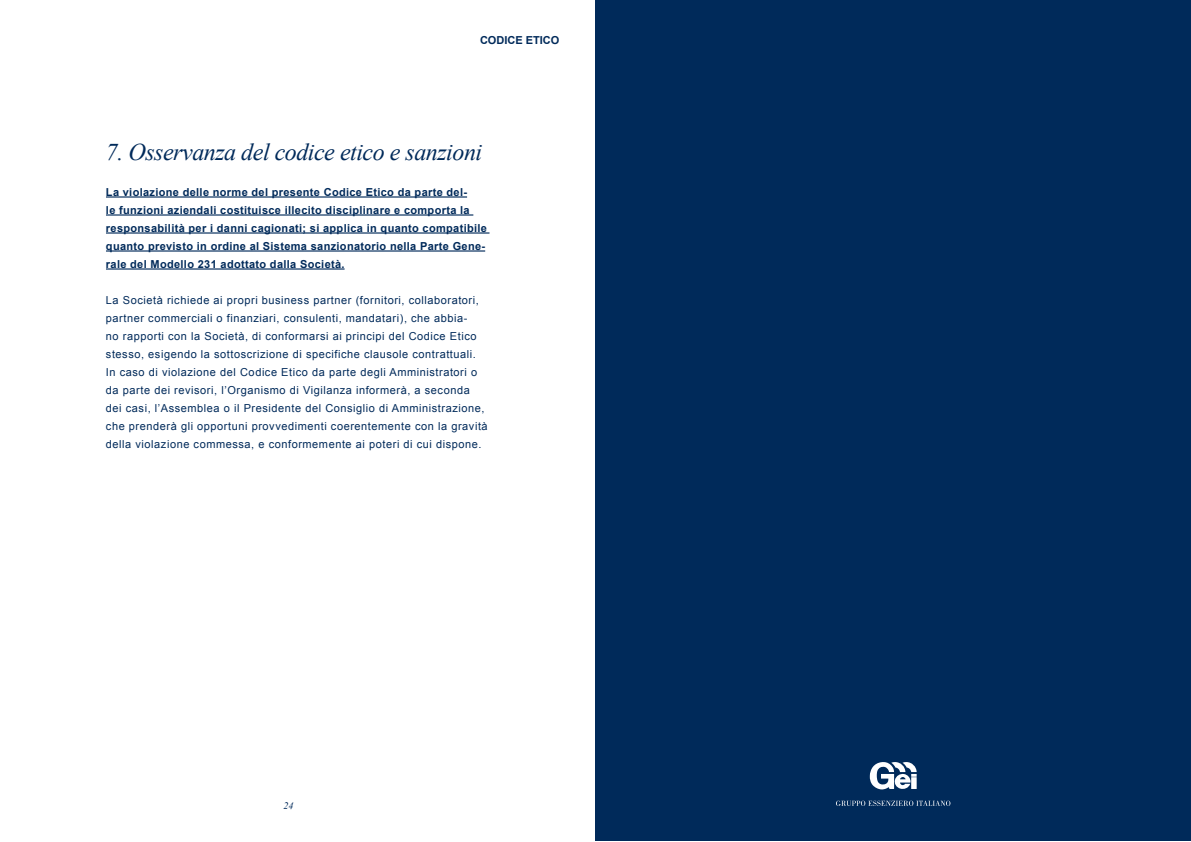
<style>
.page{position:relative;width:1191px;height:842px;background:#fff}
.page>*{position:absolute;margin:0;border:0;box-sizing:border-box;transform-origin:0 0}
.t1{font:italic 24px "Times New Roman";letter-spacing:-.02em;color:#002a5a}
.t2{font:11px/18px "Arial";letter-spacing:.05em;color:#002a5a}
.t3{font:700 11px/18px "Arial";letter-spacing:.03em;color:#002a5a}
.t4{font:700 11px "Arial";color:#002a5a}
.t5{font:italic 10px "Times New Roman";color:#002a5a}
</style>
<div class="page">
<div style="left:596px;top:0;width:594px;height:841px;background:#002a5a"></div>
<svg style="left:869px;top:762px;width:47px;height:28px"></svg>
<svg style="left:836px;top:801px;width:114px;height:5px"></svg>
<hr style="left:106px;top:196px;width:361px;height:2px;background:#002a5a">
<hr style="left:106px;top:214px;width:367px;height:2px;background:#002a5a">
<hr style="left:106px;top:232px;width:383px;height:2px;background:#002a5a">
<hr style="left:106px;top:250px;width:379px;height:2px;background:#002a5a">
<hr style="left:106px;top:268px;width:238px;height:2px;background:#002a5a">
<p class="t4" style="left:480px;top:33px;width:81px">CODICE ETICO</p>
<h1 class="t1" style="left:106px;top:135px;width:378px">7. Osservanza del codice etico e sanzioni</h1>
<p class="t3" style="left:106px;top:183px;width:382px">La violazione delle norme del presente Codice Etico da parte del-<br>le funzioni aziendali costituisce illecito disciplinare e comporta la responsabilità per i danni cagionati; si applica in quanto compatibile quanto previsto in ordine al Sistema sanzionatorio nella Parte Gene&shy;rale del Modello 231 adottato dalla Società.</p>
<p class="t2" style="left:106px;top:291px;width:383px">La Società richiede ai propri business partner (fornitori, collaboratori, partner commerciali o finanziari, consulenti, mandatari), che abbia-<br>no rapporti con la Società, di conformarsi ai principi del Codice Etico stesso, esigendo la sottoscrizione di specifiche clausole contrattuali.<br>In caso di violazione del Codice Etico da parte degli Amministratori o da parte dei revisori, l’Organismo di Vigilanza informerà, a seconda dei casi, l’Assemblea o il Presidente del Consiglio di Amministrazione, che prenderà gli opportuni provvedimenti coerentemente con la gravità della violazione commessa, e conformemente ai poteri di cui dispone.</p>
<p class="t5" style="left:283px;top:799px;width:11px">24</p>
</div>
